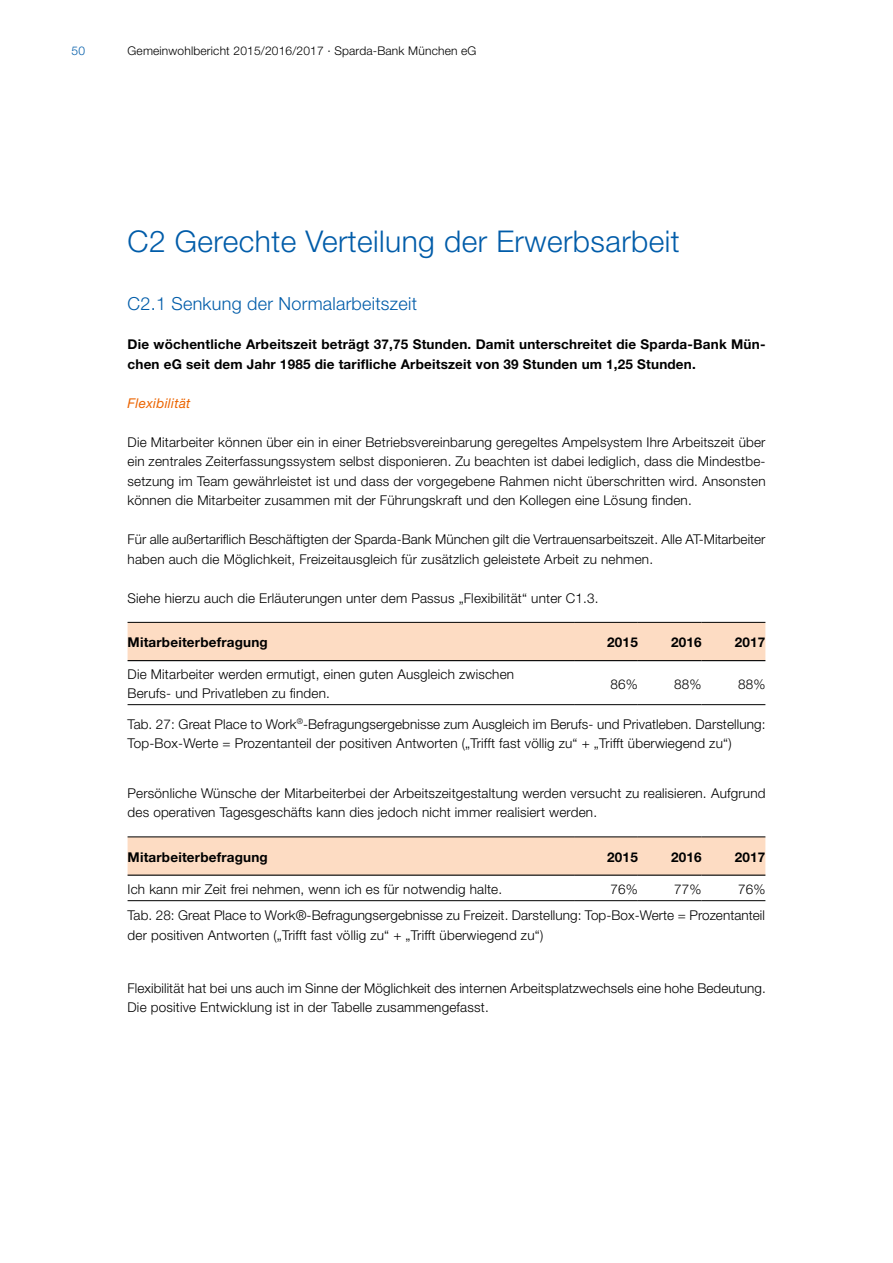
<style>
.page{position:relative;width:893px;height:1263px;background:#fff}
.page>*{position:absolute;margin:0;border:0;box-sizing:border-box;transform-origin:0 0}
.t1{font:300 30px "Helvetica Neue LT Std";letter-spacing:.015em;color:#005ca9}
.t2{font:300 18px "Helvetica Neue LT Std";letter-spacing:.015em;color:#005ca9}
.t3{font:300 13.5px/19.5px "Helvetica Neue LT Std";letter-spacing:.015em;color:#000}
.t4{font:700 13.5px/19.5px "Helvetica Neue LT Std";letter-spacing:.015em;color:#000}
.t5{font:italic 13.5px "Helvetica Neue LT Std";letter-spacing:.02em;color:#ec6502}
.t6{font:300 12px "Helvetica Neue LT Std";letter-spacing:.015em;color:#000}
.t7{font:300 12px "Helvetica Neue LT Std";color:#005ca9}
</style>
<div class="page">
<div style="left:128px;top:623px;width:637px;height:37px;background:#fddcc3"></div>
<hr style="left:128px;top:704px;width:446px;height:1px;background:#000">
<hr style="left:574px;top:704px;width:64px;height:1px;background:#000">
<hr style="left:638px;top:704px;width:64px;height:1px;background:#000">
<hr style="left:702px;top:704px;width:63px;height:1px;background:#000">
<hr style="left:128px;top:622px;width:446px;height:1px;background:#000">
<hr style="left:574px;top:622px;width:64px;height:1px;background:#000">
<hr style="left:638px;top:622px;width:64px;height:1px;background:#000">
<hr style="left:702px;top:622px;width:63px;height:1px;background:#000">
<hr style="left:128px;top:660px;width:446px;height:1px;background:#000">
<hr style="left:574px;top:660px;width:64px;height:1px;background:#000">
<hr style="left:638px;top:660px;width:64px;height:1px;background:#000">
<hr style="left:702px;top:660px;width:63px;height:1px;background:#000">
<div style="left:128px;top:838px;width:637px;height:36px;background:#fddcc3"></div>
<hr style="left:128px;top:900px;width:446px;height:1px;background:#000">
<hr style="left:574px;top:900px;width:64px;height:1px;background:#000">
<hr style="left:638px;top:900px;width:64px;height:1px;background:#000">
<hr style="left:702px;top:900px;width:63px;height:1px;background:#000">
<hr style="left:128px;top:837px;width:446px;height:1px;background:#000">
<hr style="left:574px;top:837px;width:64px;height:1px;background:#000">
<hr style="left:638px;top:837px;width:64px;height:1px;background:#000">
<hr style="left:702px;top:837px;width:63px;height:1px;background:#000">
<hr style="left:128px;top:874px;width:446px;height:2px;background:#000">
<hr style="left:574px;top:874px;width:64px;height:2px;background:#000">
<hr style="left:638px;top:874px;width:64px;height:2px;background:#000">
<hr style="left:702px;top:874px;width:63px;height:2px;background:#000">
<p class="t7" style="left:72px;top:44px;width:15px">50</p>
<p class="t6" style="left:128px;top:44px;width:350px">Gemeinwohlbericht 2015/2016/2017 · Sparda-Bank München eG</p>
<h1 class="t1" style="left:128px;top:223px;width:554px">C2 Gerechte Verteilung der Erwerbsarbeit</h1>
<h2 class="t2" style="left:128px;top:293px;width:291px">C2.1 Senkung der Normalarbeitszeit</h2>
<p class="t4" style="left:128px;top:334px;width:639px">Die wöchentliche Arbeitszeit beträgt 37,75 Stunden. Damit unterschreitet die Sparda-Bank Mün&shy;chen eG seit dem Jahr 1985 die tarifliche Arbeitszeit von 39 Stunden um 1,25 Stunden.</p>
<p class="t5" style="left:128px;top:395px;width:64px">Flexibilität</p>
<p class="t3" style="left:128px;top:432px;width:639px;text-align:justify">Die Mitarbeiter können über ein in einer Betriebsvereinbarung geregeltes Ampelsystem Ihre Arbeitszeit über ein zentrales Zeiterfassungssystem selbst disponieren. Zu beachten ist dabei lediglich, dass die Mindestbe&shy;setzung im Team gewährleistet ist und dass der vorgegebene Rahmen nicht überschritten wird. Ansonsten können die Mitarbeiter zusammen mit der Führungskraft und den Kollegen eine Lösung finden.</p>
<p class="t3" style="left:128px;top:529px;width:639px">Für alle außertariflich Beschäftigten der Sparda-Bank München gilt die Vertrauensarbeitszeit. Alle AT-Mitarbeiter haben auch die Möglichkeit, Freizeitausgleich für zusätzlich geleistete Arbeit zu nehmen.</p>
<p class="t3" style="left:128px;top:588px;width:473px">Siehe hierzu auch die Erläuterungen unter dem Passus „Flexibilität“ unter C1.3.</p>
<p class="t4" style="left:128px;top:632px;width:142px">Mitarbeiterbefragung</p>
<p class="t4" style="left:607px;top:632px;width:32px">2015</p>
<p class="t4" style="left:671px;top:632px;width:32px">2016</p>
<p class="t4" style="left:735px;top:632px;width:32px">2017</p>
<p class="t3" style="left:128px;top:664px;width:388px">Die Mitarbeiter werden ermutigt, einen guten Ausgleich zwischen<br>Berufs- und Privatleben zu finden.</p>
<p class="t3" style="left:610px;top:674px;width:29px">86%</p>
<p class="t3" style="left:674px;top:674px;width:29px">88%</p>
<p class="t3" style="left:738px;top:674px;width:29px">88%</p>
<p class="t3" style="left:128px;top:714px;width:639px">Tab. 27: Great Place to Work<sup>®</sup>-Befragungsergebnisse zum Ausgleich im Berufs- und Privatleben. Darstellung:<br>Top-Box-Werte = Prozentanteil der positiven Antworten („Trifft fast völlig zu“ + „Trifft überwiegend zu“)</p>
<p class="t3" style="left:128px;top:783px;width:639px">Persönliche Wünsche der Mitarbeiterbei der Arbeitszeitgestaltung werden versucht zu realisieren. Aufgrund des operativen Tagesgeschäfts kann dies jedoch nicht immer realisiert werden.</p>
<p class="t4" style="left:128px;top:847px;width:142px">Mitarbeiterbefragung</p>
<p class="t4" style="left:607px;top:847px;width:32px">2015</p>
<p class="t4" style="left:671px;top:847px;width:32px">2016</p>
<p class="t4" style="left:735px;top:847px;width:32px">2017</p>
<p class="t3" style="left:128px;top:879px;width:376px">Ich kann mir Zeit frei nehmen, wenn ich es für notwendig halte.</p>
<p class="t3" style="left:610px;top:879px;width:29px">76%</p>
<p class="t3" style="left:674px;top:879px;width:29px">77%</p>
<p class="t3" style="left:128px;top:875px;width:639px;line-height:26.5px;text-align:right">76%<br>Tab. 28: Great Place to Work®-Befragungsergebnisse zu Freizeit. Darstellung: Top-Box-Werte = Prozentanteil</p>
<p class="t3" style="left:128px;top:925px;width:417px">der positiven Antworten („Trifft fast völlig zu“ + „Trifft überwiegend zu“)</p>
<p class="t3" style="left:128px;top:978px;width:640px">Flexibilität hat bei uns auch im Sinne der Möglichkeit des internen Arbeitsplatzwechsels eine hohe Bedeutung.<br>Die positive Entwicklung ist in der Tabelle zusammengefasst.</p>
</div>
